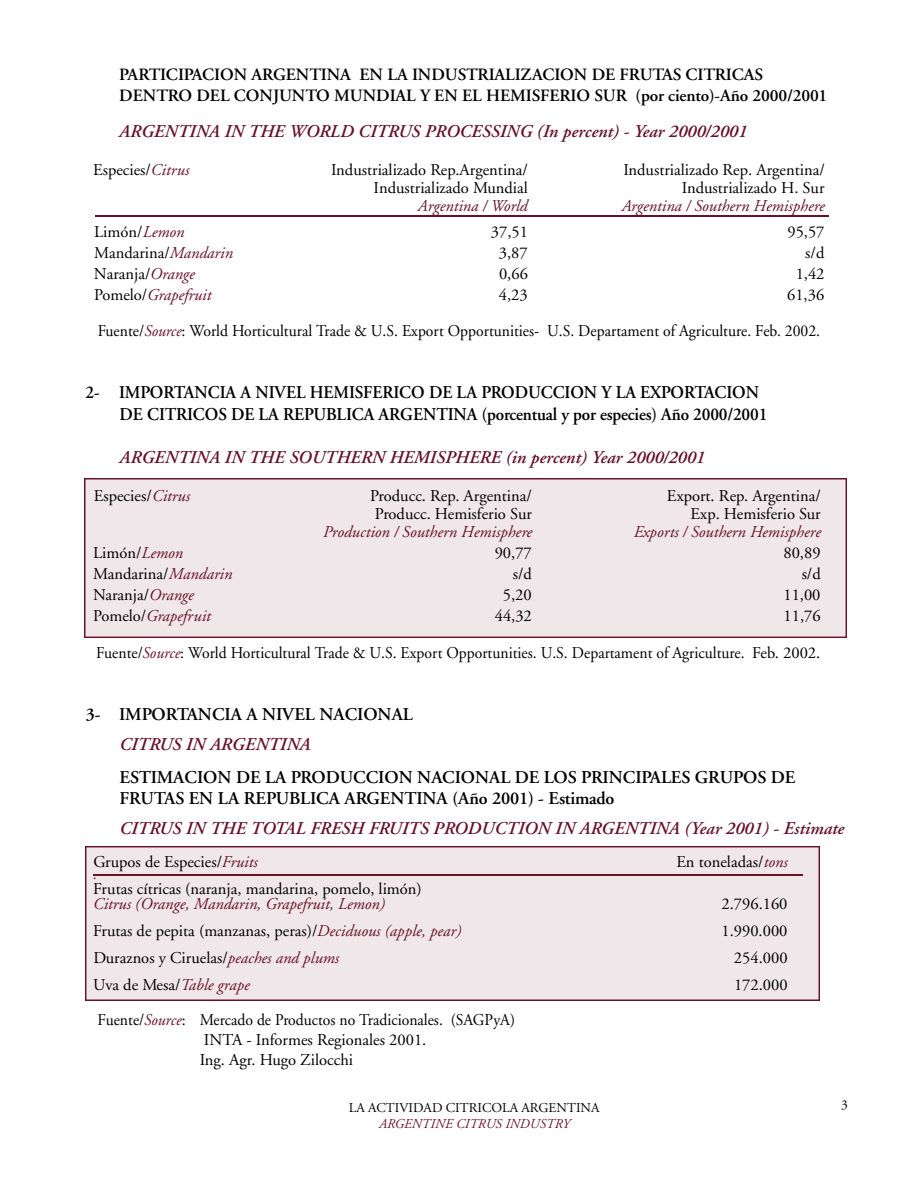
<style>
.page{position:relative;width:918px;height:1188px;background:#fff}
.page>*{position:absolute;margin:0;border:0;box-sizing:border-box;transform-origin:0 0}
.t1{font:italic 600 18px "Adobe Garamond";color:#67112a}
.t2{font:600 18px/21.8px "Adobe Garamond";color:#000}
.t3{font:600 18px/21.8px "Adobe Garamond";color:#000;scale:.95 1}
.t4{font:600 17.25px/21px "Adobe Garamond";color:#000}
.t5{font:16.5px "Adobe Garamond";color:#000}
.t6{font:16.5px/19.8px "Adobe Garamond";color:#000;scale:.95 1}
.t7{font:italic 16.5px "Adobe Garamond";color:#67112a}
.t8{font:13.5px "Adobe Garamond";color:#000}
.t9{font:italic 13.5px "Adobe Garamond";color:#67112a}
.s1{font-style:italic;color:#67112a}
.s2{font-style:normal;color:#000}
</style>
<div class="page">
<div style="left:84px;top:478px;width:763px;height:160px;background:#f0e7ea"></div>
<div style="left:86px;top:846px;width:733px;height:155px;background:#f0e7ea"></div>
<hr style="left:95px;top:216px;width:733px;height:1px;background:#67112a">
<hr style="left:93px;top:874px;width:710px;height:2px;background:#67112a">
<p class="t4" style="left:119px;top:65px;width:709px">PARTICIPACION ARGENTINA EN LA INDUSTRIALIZACION DE FRUTAS CITRICAS<br>DENTRO DEL CONJUNTO MUNDIAL Y EN EL HEMISFERIO SUR (por ciento)-Año 2000/2001</p>
<p class="t1" style="left:119px;top:124px;width:629px">ARGENTINA IN THE WORLD CITRUS PROCESSING (In percent) - Year 2000/2001</p>
<p class="t5" style="left:93px;top:163px;width:98px">Especies/<span class="s1">Citrus</span></p>
<p class="t5" style="left:331px;top:163px;width:198px">Industrializado Rep.Argentina/</p>
<p class="t5" style="left:623px;top:163px;width:203px">Industrializado Rep. Argentina/</p>
<p class="t5" style="left:373px;top:181px;width:156px">Industrializado Mundial</p>
<p class="t5" style="left:682px;top:181px;width:144px">Industrializado H. Sur</p>
<p class="t7" style="left:418px;top:199px;width:111px">Argentina / World</p>
<p class="t7" style="left:622px;top:199px;width:204px">Argentina / Southern Hemisphere</p>
<p class="t5" style="left:94px;top:225px;width:92px">Limón/<span class="s1">Lemon</span></p>
<p class="t5" style="left:491px;top:225px;width:39px">37,51</p>
<p class="t5" style="left:787px;top:225px;width:39px">95,57</p>
<p class="t5" style="left:94px;top:246px;width:141px">Mandarina/<span class="s1">Mandarin</span></p>
<p class="t5" style="left:499px;top:246px;width:30px">3,87</p>
<p class="t5" style="left:805px;top:246px;width:21px">s/d</p>
<p class="t5" style="left:94px;top:267px;width:103px">Naranja/<span class="s1">Orange</span></p>
<p class="t5" style="left:499px;top:267px;width:30px">0,66</p>
<p class="t5" style="left:796px;top:267px;width:30px">1,42</p>
<p class="t7" style="left:94px;top:288px;width:119px"><span class="s2">Pomelo/</span>Grapefruit</p>
<p class="t5" style="left:499px;top:288px;width:30px">4,23</p>
<p class="t5" style="left:787px;top:288px;width:39px">61,36</p>
<p class="t6" style="left:98px;top:322px;width:762px">Fuente/<span class="s1">Source</span>: World Horticultural Trade &amp; U.S. Export Opportunities- U.S. Departament of Agriculture. Feb. 2002.</p>
<p class="t3" style="left:120px;top:383px;width:683px;text-indent:-34px">2- IMPORTANCIA A NIVEL HEMISFERICO DE LA PRODUCCION Y LA EXPORTACION<br>DE CITRICOS DE LA REPUBLICA ARGENTINA (porcentual y por especies) Año 2000/2001</p>
<p class="t1" style="left:120px;top:450px;width:587px">ARGENTINA IN THE SOUTHERN HEMISPHERE (in percent) Year 2000/2001</p>
<p class="t5" style="left:94px;top:489px;width:98px">Especies/<span class="s1">Citrus</span></p>
<p class="t5" style="left:370px;top:489px;width:163px">Producc. Rep. Argentina/</p>
<p class="t5" style="left:667px;top:489px;width:156px">Export. Rep. Argentina/</p>
<p class="t5" style="left:375px;top:507px;width:159px">Producc. Hemisferio Sur</p>
<p class="t5" style="left:691px;top:507px;width:132px">Exp. Hemisferio Sur</p>
<p class="t7" style="left:323px;top:525px;width:211px">Production / Southern Hemisphere</p>
<p class="t7" style="left:634px;top:525px;width:189px">Exports / Southern Hemisphere</p>
<p class="t5" style="left:93px;top:546px;width:92px">Limón/<span class="s1">Lemon</span></p>
<p class="t5" style="left:495px;top:546px;width:39px">90,77</p>
<p class="t5" style="left:783px;top:546px;width:39px">80,89</p>
<p class="t5" style="left:93px;top:567px;width:141px">Mandarina/<span class="s1">Mandarin</span></p>
<p class="t5" style="left:513px;top:567px;width:21px">s/d</p>
<p class="t5" style="left:802px;top:567px;width:21px">s/d</p>
<p class="t5" style="left:93px;top:588px;width:102px">Naranja/<span class="s1">Orange</span></p>
<p class="t5" style="left:503px;top:588px;width:30px">5,20</p>
<p class="t5" style="left:783px;top:588px;width:39px">11,00</p>
<p class="t7" style="left:93px;top:609px;width:119px"><span class="s2">Pomelo/</span>Grapefruit</p>
<p class="t5" style="left:495px;top:609px;width:39px">44,32</p>
<p class="t5" style="left:784px;top:609px;width:39px">11,76</p>
<p class="t6" style="left:96px;top:644px;width:764px">Fuente/<span class="s1">Source</span>: World Horticultural Trade &amp; U.S. Export Opportunities. U.S. Departament of Agriculture. Feb. 2002.</p>
<p class="t2" style="left:86px;top:705px;width:329px">3- IMPORTANCIA A NIVEL NACIONAL</p>
<p class="t1" style="left:119px;top:737px;width:193px">CITRUS IN ARGENTINA</p>
<p class="t2" style="left:119px;top:768px;width:677px">ESTIMACION DE LA PRODUCCION NACIONAL DE LOS PRINCIPALES GRUPOS DE<br>FRUTAS EN LA REPUBLICA ARGENTINA (Año 2001) - Estimado</p>
<p class="t1" style="left:119px;top:821px;width:726px">CITRUS IN THE TOTAL FRESH FRUITS PRODUCTION IN ARGENTINA (Year 2001) - Estimate</p>
<p class="t5" style="left:93px;top:855px;width:166px">Grupos de Especies/<span class="s1">Fruits</span></p>
<p class="t5" style="left:677px;top:855px;width:113px">En toneladas/<span class="s1">tons</span></p>
<p class="t7" style="left:93px;top:867px;width:6px">.</p>
<p class="t5" style="left:93px;top:882px;width:330px">Frutas cítricas (naranja, mandarina, pomelo, limón)</p>
<p class="t7" style="left:93px;top:897px;width:294px">Citrus (Orange, Mandarin, Grapefruit, Lemon)</p>
<p class="t5" style="left:722px;top:897px;width:67px">2.796.160</p>
<p class="t5" style="left:93px;top:924px;width:370px">Frutas de pepita (manzanas, peras)/<span class="s1">Deciduous (apple, pear)</span></p>
<p class="t5" style="left:722px;top:924px;width:67px">1.990.000</p>
<p class="t5" style="left:93px;top:951px;width:247px">Duraznos y Ciruelas/<span class="s1">peaches and plums</span></p>
<p class="t5" style="left:734px;top:951px;width:55px">254.000</p>
<p class="t5" style="left:93px;top:978px;width:158px">Uva de Mesa/<span class="s1">Table grape</span></p>
<p class="t5" style="left:734px;top:978px;width:55px">172.000</p>
<p class="t6" style="left:200px;top:1012px;width:333px;text-indent:-102px">Fuente/<span class="s1">Source</span>: Mercado de Productos no Tradicionales. (SAGPyA)<br>INTA - Informes Regionales 2001.<br>Ing. Agr. Hugo Zilocchi</p>
<p class="t8" style="left:349px;top:1102px;width:252px">LA ACTIVIDAD CITRICOLA ARGENTINA</p>
<p class="t9" style="left:379px;top:1118px;width:193px">ARGENTINE CITRUS INDUSTRY</p>
<p class="t8" style="left:841px;top:1099px;width:8px">3</p>
</div>
